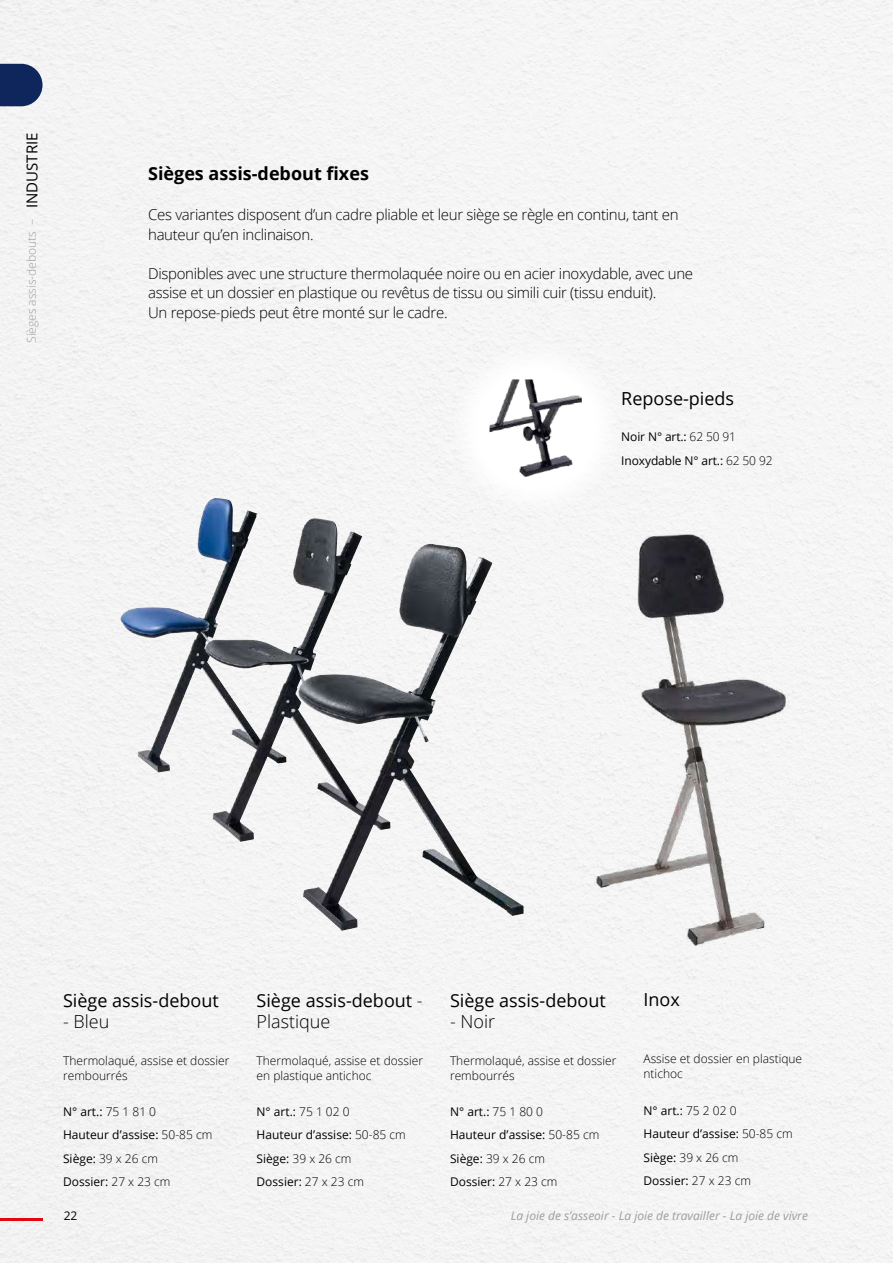
<style>
.page{position:relative;width:893px;height:1263px;background:#f5f5f5}
.page>*{position:absolute;margin:0;border:0;box-sizing:border-box;transform-origin:0 0}
.t1{font:18px/21px "Open Sans";color:#000}
.t2{font:700 18px "Open Sans";color:#000}
.t3{font:300 18px "Open Sans";color:#000}
.t4{font:300 15px/19.5px "Open Sans";letter-spacing:-.02em;color:#000}
.t5{font:15px "Open Sans";color:#000}
.t6{font:12px/23.5px "Open Sans";color:#000}
.t7{font:300 12px/15px "Open Sans";color:#000}
.t8{font:italic 12px "Open Sans";color:#9d9d9c}
.t9{font:300 12px "Open Sans";color:#9d9d9c}
.s1{font-weight:300}
</style>
<div class="page">
<svg style="left:0;top:64px;width:43px;height:42px"></svg>
<hr style="left:0;top:1218px;width:43px;height:2px;background:#e30613">
<div style="left:450px;top:342px;width:171px;height:172px;background:#fff;border-radius:50%"></div>
<img style="left:120px;top:501px;width:125px;height:271px">
<img style="left:590px;top:526px;width:217px;height:426px">
<img style="left:490px;top:379px;width:92px;height:98px">
<p class="t5" style="left:22px;top:208px;width:77px;rotate:-90deg">INDUSTRIE</p>
<p class="t9" style="left:23px;top:343px;width:125px;rotate:-90deg">Sièges assis-debouts –</p>
<h1 class="t2" style="left:148px;top:160px;width:222px">Sièges assis-debout fixes</h1>
<p class="t4" style="left:148px;top:205px;width:532px">Ces variantes disposent d’un cadre pliable et leur siège se règle en continu, tant en hauteur qu’en inclinaison.</p>
<p class="t4" style="left:148px;top:263px;width:547px">Disponibles avec une structure thermolaquée noire ou en acier inoxydable, avec une assise et un dossier en plastique ou revêtus de tissu ou simili cuir (tissu enduit).<br>Un repose-pieds peut être monté sur le cadre.</p>
<h1 class="t1" style="left:621px;top:388px;width:114px">Repose-pieds</h1>
<p class="t6" style="left:621px;top:425px;width:153px">Noir N° art.: <span class="s1">62 50 91<br></span>Inoxydable N° art.: <span class="s1">62 50 92</span></p>
<h1 class="t1" style="left:63px;top:990px;width:157px">Siège assis-debout</h1>
<h1 class="t3" style="left:63px;top:1009px;width:48px">- Bleu</h1>
<p class="t7" style="left:63px;top:1052px;width:168px">Thermolaqué, assise et dossier rembourrés</p>
<p class="t6" style="left:63px;top:1099px;width:151px">N° art.: <span class="s1">75 1 81 0<br></span>Hauteur d’assise: <span class="s1">50-85 cm<br></span>Siège: <span class="s1">39 x 26 cm<br></span>Dossier: <span class="s1">27 x 23 cm</span></p>
<h1 class="t1" style="left:257px;top:990px;width:168px">Siège assis-debout <span class="s1">-<br>Plastique</span></h1>
<p class="t7" style="left:257px;top:1052px;width:168px">Thermolaqué, assise et dossier en plastique antichoc</p>
<p class="t6" style="left:257px;top:1099px;width:151px">N° art.: <span class="s1">75 1 02 0<br></span>Hauteur d’assise: <span class="s1">50-85 cm<br></span>Siège: <span class="s1">39 x 26 cm<br></span>Dossier: <span class="s1">27 x 23 cm</span></p>
<h1 class="t1" style="left:450px;top:990px;width:157px">Siège assis-debout</h1>
<h1 class="t3" style="left:450px;top:1009px;width:47px">- Noir</h1>
<p class="t7" style="left:450px;top:1052px;width:168px">Thermolaqué, assise et dossier rembourrés</p>
<p class="t6" style="left:450px;top:1099px;width:151px">N° art.: <span class="s1">75 1 80 0<br></span>Hauteur d’assise: <span class="s1">50-85 cm<br></span>Siège: <span class="s1">39 x 26 cm<br></span>Dossier: <span class="s1">27 x 23 cm</span></p>
<h1 class="t1" style="left:643px;top:988px;width:38px">Inox</h1>
<p class="t7" style="left:643px;top:1051px;width:160px">Assise et dossier en plastique ntichoc</p>
<p class="t6" style="left:643px;top:1098px;width:151px">N° art.: <span class="s1">75 2 02 0<br></span>Hauteur d’assise: <span class="s1">50-85 cm<br></span>Siège: <span class="s1">39 x 26 cm<br></span>Dossier: <span class="s1">27 x 23 cm</span></p>
<p class="t6" style="left:64px;top:1203px;width:15px">22</p>
<p class="t8" style="left:511px;top:1207px;width:299px">La joie de s’asseoir - La joie de travailler - La joie de vivre</p>
</div>
